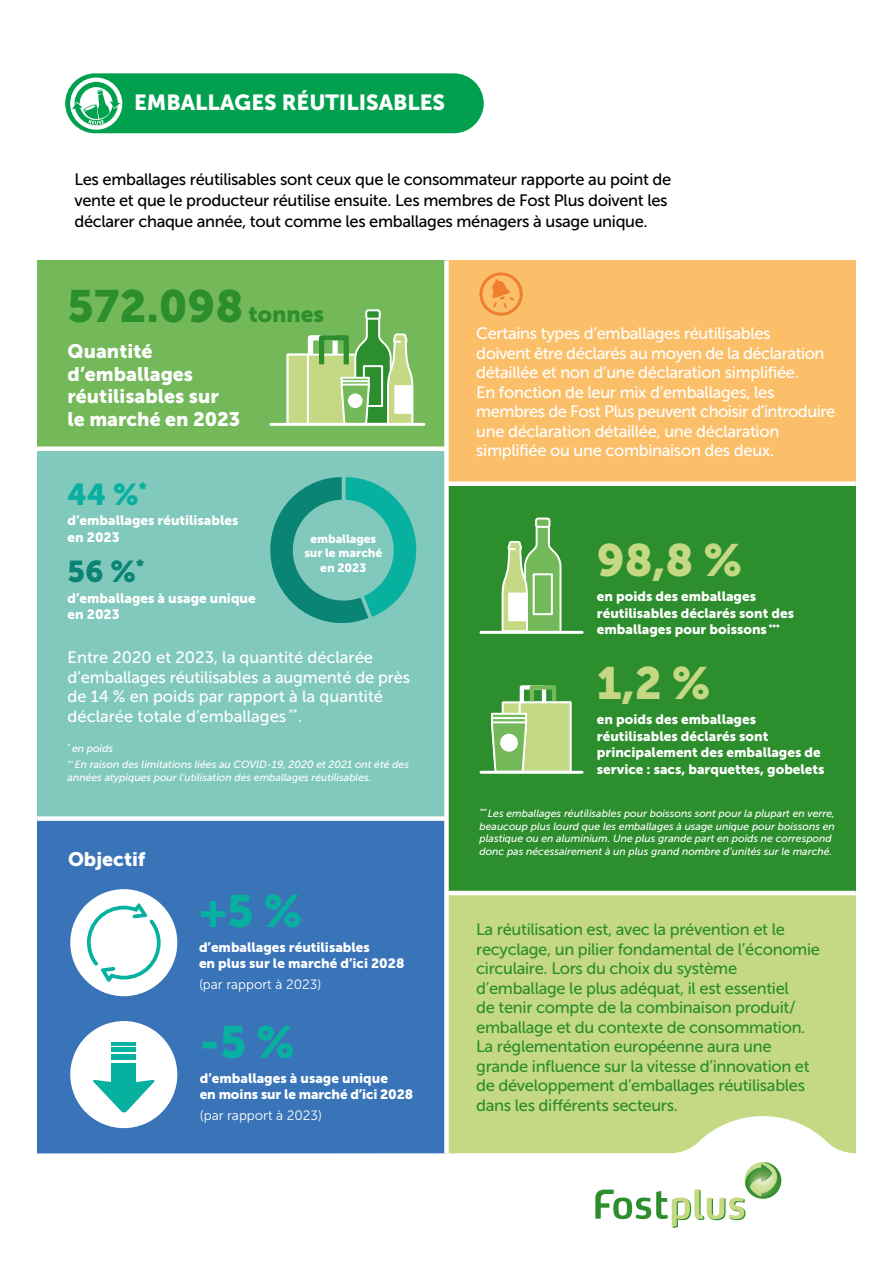
<style>
.page{position:relative;width:893px;height:1263px;background:#fff}
.page>*{position:absolute;margin:0;border:0;box-sizing:border-box;transform-origin:0 0}
.t1{font:45px "Museo Sans 900";color:#2d8e2d}
.t2{font:45px "Museo Sans 900";color:#c5d984}
.t3{font:45px "Museo Sans 900";color:#08b0a0}
.t4{font:30px "Museo Sans 900";color:#08b0a0}
.t5{font:30px "Museo Sans 900";color:#0a8475}
.t6{font:21.75px "Museo Sans 900";color:#fff}
.t7{font:19.5px/22.5px "Museo Sans 900";color:#fff}
.t8{font:16.5px/19.5px "Museo Sans 500";letter-spacing:-.02em;color:#2d8e2d}
.t9{font:16.5px/19.5px "Museo Sans 500";letter-spacing:-.02em;color:#fff}
.t10{font:16.5px/21px "Museo Sans 500";letter-spacing:-.02em;color:#000}
.t11{font:16.5px/19.5px "Museo Sans 500";color:#fff}
.t12{font:13.5px/16.5px "Museo Sans 900";color:#fff}
.t13{font:13.5px "Museo Sans 300";color:#fff}
.t14{font:12px/14.4px "Museo Sans 900";letter-spacing:-.01em;color:#fff;text-align:center}
.t15{font:italic 10.5px/12.6px "Museo Sans 500";color:#fff}
.s1{font-size:22.5px}
</style>
<div class="page">
<div style="left:37px;top:449px;width:409px;height:370px;background:#82c9bd"></div>
<div style="left:446px;top:484px;width:410px;height:409px;background:#2d8e2d"></div>
<div style="left:446px;top:893px;width:410px;height:260px;background:#c5d984"></div>
<div style="left:37px;top:819px;width:409px;height:334px;background:#3974b9"></div>
<div style="left:37px;top:260px;width:409px;height:189px;background:#74b959"></div>
<div style="left:65px;top:73px;width:419px;height:60px;background:#00a04e;border-radius:30px"></div>
<div style="left:446px;top:260px;width:410px;height:224px;background:#fbbf6a"></div>
<div style="left:444px;top:260px;width:5px;height:893px;background:#fff"></div>
<div style="left:22px;top:446px;width:424px;height:5px;background:#fff"></div>
<div style="left:37px;top:816px;width:409px;height:5px;background:#fff"></div>
<hr style="left:446px;top:891px;width:410px;height:4px;background:#fff">
<div style="left:446px;top:481px;width:410px;height:5px;background:#fff"></div>
<svg style="left:70px;top:78px;width:52px;height:52px"></svg>
<svg style="left:72px;top:81px;width:49px;height:45px"></svg>
<svg style="left:270px;top:477px;width:146px;height:146px"></svg>
<div style="left:293px;top:500px;width:101px;height:100px;background:#82c9bd;border-radius:50%"></div>
<div style="left:70px;top:1021px;width:107px;height:107px;background:#fff;border-radius:50%"></div>
<div style="left:70px;top:889px;width:107px;height:107px;background:#fff;border-radius:50%"></div>
<svg style="left:479px;top:272px;width:44px;height:44px"></svg>
<div style="left:536px;top:518px;width:13px;height:9px;background:#74b959;border-radius:2px"></div>
<div style="left:535px;top:517px;width:15px;height:11px;border:2px solid #fff;border-radius:2px"></div>
<svg style="left:500px;top:521px;width:62px;height:110px"></svg>
<div style="left:508px;top:593px;width:18px;height:28px;background:#fff;border:2px solid #fff"></div>
<hr style="left:481px;top:631px;width:101px;height:3px;background:#fff">
<hr style="left:481px;top:771px;width:101px;height:3px;background:#fff">
<div style="left:520px;top:685px;width:26px;height:26px;border:4px solid #fff"></div>
<div style="left:502px;top:701px;width:69px;height:71px;background:#c5d984;border:2px solid #fff"></div>
<div style="left:530px;top:685px;width:26px;height:26px;border:4px solid #74b959"></div>
<div style="left:519px;top:701px;width:53px;height:71px;background:#c5d984;border:2px solid #fff"></div>
<svg style="left:490px;top:712px;width:38px;height:62px;background:#98ca83"></svg>
<div style="left:501px;top:735px;width:16px;height:16px;background:#fff;border-radius:50%"></div>
<div style="left:500px;top:734px;width:18px;height:18px;border:2px solid #fff;border-radius:50%"></div>
<hr style="left:271px;top:423px;width:153px;height:3px;background:#fff">
<div style="left:308px;top:335px;width:30px;height:29px;border:5px solid #fff"></div>
<div style="left:287px;top:354px;width:83px;height:71px;background:#c5d984;border:2px solid #fff"></div>
<div style="left:287px;top:354px;width:22px;height:71px;background:#c5d984;border:2px solid #fff"></div>
<div style="left:319px;top:335px;width:30px;height:29px;border:5px solid #2d8e2d"></div>
<div style="left:366px;top:310px;width:14px;height:9px;background:#2d8e2d;border-radius:2px"></div>
<div style="left:365px;top:309px;width:16px;height:11px;border:2px solid #fff;border-radius:2px"></div>
<svg style="left:339px;top:313px;width:75px;height:113px"></svg>
<div style="left:349px;top:394px;width:13px;height:13px;background:#fff;border-radius:50%"></div>
<div style="left:348px;top:393px;width:15px;height:15px;border:2px solid #fff;border-radius:50%"></div>
<svg style="left:85px;top:903px;width:77px;height:90px"></svg>
<hr style="left:111px;top:1042px;width:25px;height:3px;background:#08b0a0">
<div style="left:111px;top:1047px;width:25px;height:5px;background:#08b0a0"></div>
<div style="left:111px;top:1054px;width:25px;height:6px;background:#08b0a0"></div>
<div style="left:111px;top:1063px;width:25px;height:22px;background:#08b0a0"></div>
<svg style="left:93px;top:1080px;width:62px;height:33px"></svg>
<svg style="left:37px;top:1116px;width:819px;height:68px"></svg>
<svg style="left:595px;top:1162px;width:186px;height:66px"></svg>
<h3 class="t6" style="left:134px;top:90px;width:313px">EMBALLAGES RÉUTILISABLES</h3>
<p class="t10" style="left:74px;top:169px;width:598px">Les emballages réutilisables sont ceux que le consommateur rapporte au point de vente et que le producteur réutilise ensuite. Les membres de Fost Plus doivent les déclarer chaque année, tout comme les emballages ménagers à usage unique.</p>
<h1 class="t1" style="left:68px;top:281px;width:258px">572.098 <span class="s1">tonnes</span></h1>
<h3 class="t7" style="left:68px;top:340px;width:174px">Quantité d’emballages réutilisables sur le marché en 2023</h3>
<h2 class="t4" style="left:68px;top:477px;width:81px">44 %<sup>*</sup></h2>
<p class="t12" style="left:68px;top:512px;width:172px">d’emballages réutilisables en 2023</p>
<h2 class="t5" style="left:68px;top:554px;width:78px">56 %<sup>*</sup></h2>
<p class="t12" style="left:68px;top:590px;width:190px">d’emballages à usage unique en 2023</p>
<p class="t14" style="left:304px;top:532px;width:79px">emballages sur le marché en 2023</p>
<h3 class="t11" style="left:68px;top:648px;width:344px">Entre 2020 et 2023, la quantité déclarée d’emballages réutilisables a augmenté de près de 14 % en poids par rapport à la quantité déclarée totale d’emballages <sup>**</sup>.</h3>
<p class="t15" style="left:68px;top:740px;width:343px;line-height:16.8px"><sup>*</sup> en poids<br><sup>**</sup> En raison des limitations liées au COVID-19, 2020 et 2021 ont été des</p>
<p class="t15" style="left:68px;top:771px;width:305px">années atypiques pour l’utilisation des emballages réutilisables.</p>
<h3 class="t7" style="left:68px;top:848px;width:79px">Objectif</h3>
<h1 class="t3" style="left:199px;top:885px;width:105px">+5 %</h1>
<p class="t12" style="left:199px;top:939px;width:207px">d’emballages réutilisables<br>en plus sur le marché d’ici 2028</p>
<p class="t13" style="left:199px;top:977px;width:124px">(par rapport à 2023)</p>
<h1 class="t3" style="left:200px;top:1016px;width:97px">-5 %</h1>
<p class="t12" style="left:200px;top:1070px;width:215px">d’emballages à usage unique<br>en moins sur le marché d’ici 2028</p>
<p class="t13" style="left:200px;top:1108px;width:124px">(par rapport à 2023)</p>
<p class="t9" style="left:476px;top:324px;width:360px">Certains types d’emballages réutilisables<br>doivent être déclarés au moyen de la déclaration détaillée et non d’une déclaration simplifiée.<br>En fonction de leur mix d’emballages, les membres de Fost Plus peuvent choisir d’introduire une déclaration détaillée, une déclaration simplifiée ou une combinaison des deux.</p>
<h1 class="t2" style="left:597px;top:535px;width:147px">98,8 %</h1>
<p class="t12" style="left:597px;top:588px;width:199px">en poids des emballages réutilisables déclarés sont des emballages pour boissons <sup>***</sup></p>
<h1 class="t2" style="left:597px;top:658px;width:115px">1,2 %</h1>
<p class="t12" style="left:597px;top:711px;width:229px">en poids des emballages réutilisables déclarés sont principalement des emballages de service : sacs, barquettes, gobelets</p>
<p class="t15" style="left:479px;top:807px;width:357px"><sup>***</sup> Les emballages réutilisables pour boissons sont pour la plupart en verre, beaucoup plus lourd que les emballages à usage unique pour boissons en plastique ou en aluminium. Une plus grande part en poids ne correspond donc pas nécessairement à un plus grand nombre d’unités sur le marché.</p>
<p class="t8" style="left:476px;top:920px;width:345px">La réutilisation est, avec la prévention et le recyclage, un pilier fondamental de l’économie circulaire. Lors du choix du système d’emballage le plus adéquat, il est essentiel<br>de tenir compte de la combinaison produit/ emballage et du contexte de consommation.<br>La réglementation européenne aura une grande influence sur la vitesse d’innovation et de développement d’emballages réutilisables dans les différents secteurs.</p>
</div>
